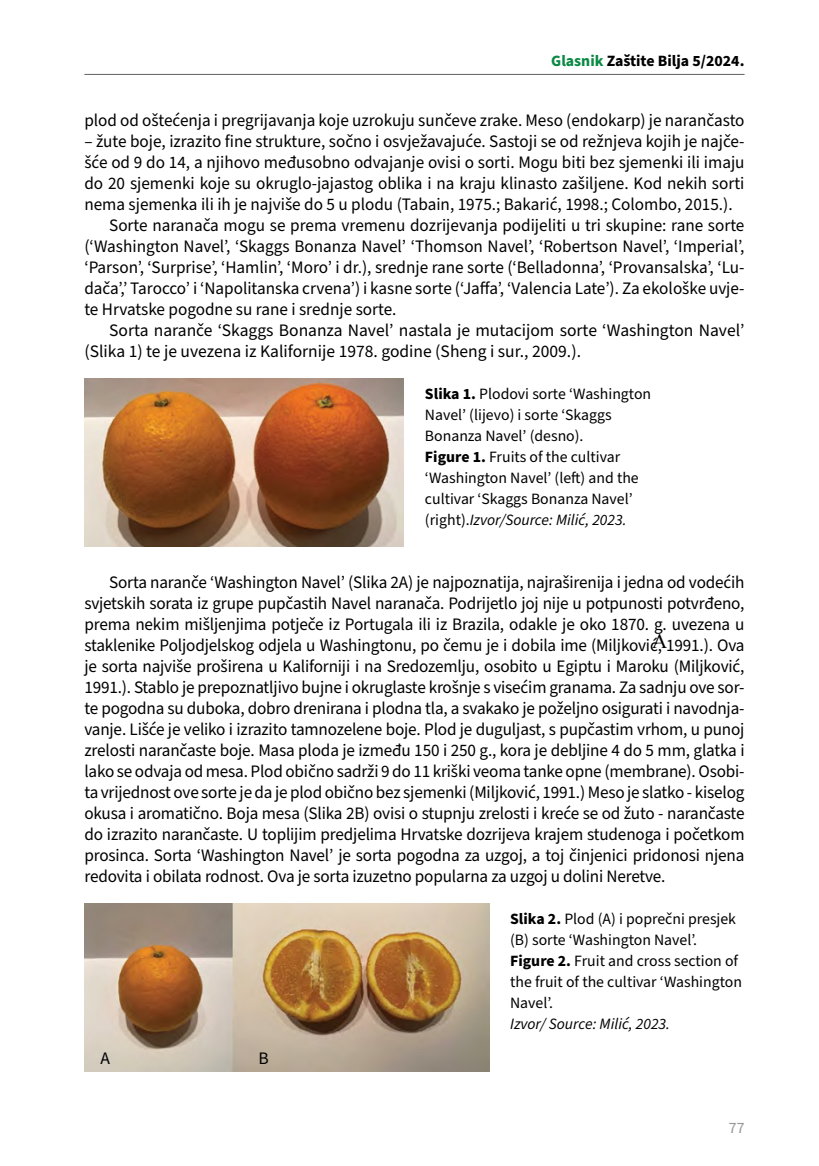
<style>
.page{position:relative;width:819px;height:1166px;background:#fff}
.page>*{position:absolute;margin:0;border:0;box-sizing:border-box;transform-origin:0 0}
.t1{font:21px "Times New Roman";color:#000}
.t2{font:17.5px/21px "Source Sans Pro";color:#000;text-align:justify}
.t3{font:15.75px/21px "Source Sans Pro";color:#000}
.t4{font:700 15.75px "Source Sans Pro";color:#000}
.t5{font:italic 15.75px "Source Sans Pro";color:#000}
.t6{font:15.75px "Source Sans Pro";color:#939598}
.s1{color:#0a8944}
.s2{font-weight:700}
.s3{font-style:italic}
</style>
<div class="page">
<hr style="left:84px;top:74px;width:660px;height:1px;background:#5f6062">
<img style="left:84px;top:378px;width:320px;height:168px">
<img style="left:84px;top:903px;width:405px;height:168px">
<p class="t4" style="left:551px;top:50px;width:195px"><span class="s1">Glasnik</span> Zaštite Bilja 5/2024.</p>
<p class="t2" style="left:84px;top:110px;width:661px">plod od oštećenja i pregrijavanja koje uzrokuju sunčeve zrake. Meso (endokarp) je narančasto</p>
<p class="t2" style="left:84px;top:131px;width:661px">– žute boje, izrazito fine strukture, sočno i osvježavajuće. Sastoji se od režnjeva kojih je najče-</p>
<p class="t2" style="left:84px;top:152px;width:661px">šće od 9 do 14, a njihovo međusobno odvajanje ovisi o sorti. Mogu biti bez sjemenki ili imaju</p>
<p class="t2" style="left:84px;top:173px;width:661px">do 20 sjemenki koje su okruglo-jajastog oblika i na kraju klinasto zašiljene. Kod nekih sorti</p>
<p class="t2" style="left:84px;top:194px;width:649px">nema sjemenka ili ih je najviše do 5 u plodu (Tabain, 1975.; Bakarić, 1998.; Colombo, 2015.).</p>
<p class="t2" style="left:109px;top:215px;width:636px">Sorte naranača mogu se prema vremenu dozrijevanja podijeliti u tri skupine: rane sorte</p>
<p class="t2" style="left:84px;top:236px;width:661px">(‘Washington Navel’, ‘Skaggs Bonanza Navel’ ‘Thomson Navel’, ‘Robertson Navel’, ‘Imperial’,</p>
<p class="t2" style="left:84px;top:257px;width:661px">‘Parson’, ‘Surprise’, ‘Hamlin’, ‘Moro’ i dr.), srednje rane sorte (‘Belladonna’, ‘Provansalska’, ‘Lu-</p>
<p class="t2" style="left:84px;top:278px;width:661px">dača’,’ Tarocco’ i ‘Napolitanska crvena’) i kasne sorte (‘Jaffa’, ‘Valencia Late’). Za ekološke uvje-</p>
<p class="t2" style="left:84px;top:299px;width:313px">te Hrvatske pogodne su rane i srednje sorte.</p>
<p class="t2" style="left:109px;top:320px;width:637px">Sorta naranče ‘Skaggs Bonanza Navel’ nastala je mutacijom sorte ‘Washington Navel’</p>
<p class="t2" style="left:84px;top:341px;width:498px">(Slika 1) te je uvezena iz Kalifornije 1978. godine (Sheng i sur., 2009.).</p>
<p class="t3" style="left:425px;top:384px;width:228px"><span class="s2">Slika 1.</span> Plodovi sorte ‘Washington<br>Navel’ (lijevo) i sorte ‘Skaggs<br>Bonanza Navel’ (desno).<br><span class="s2">Figure 1.</span> Fruits of the cultivar ‘Washington Navel’ (left) and the cultivar ‘Skaggs Bonanza Navel’ (right).<span class="s3">Izvor/Source: Milić, 2023.</span></p>
<p class="t2" style="left:84px;top:572px;width:661px;text-indent:25px">Sorta naranče ‘Washington Navel’ (Slika 2A) je najpoznatija, najraširenija i jedna od vodećih svjetskih sorata iz grupe pupčastih Navel naranača. Podrijetlo joj nije u potpunosti potvrđeno, prema nekim mišljenjima potječe iz Portugala ili iz Brazila, odakle je oko 1870. g. uvezena u staklenike Poljodjelskog odjela u Washingtonu, po čemu je i dobila ime (Miljković, 1991.). Ova je sorta najviše proširena u Kaliforniji i na Sredozemlju, osobito u Egiptu i Maroku (Miljković, 1991.). Stablo je prepoznatljivo bujne i okruglaste krošnje s visećim granama. Za sadnju ove sor&shy;te pogodna su duboka, dobro drenirana i plodna tla, a svakako je poželjno osigurati i navodnja&shy;vanje. Lišće je veliko i izrazito tamnozelene boje. Plod je duguljast, s pupčastim vrhom, u punoj zrelosti narančaste boje. Masa ploda je između 150 i 250 g., kora je debljine 4 do 5 mm, glatka i lako se odvaja od mesa. Plod obično sadrži 9 do 11 kriški veoma tanke opne (membrane). Osobi&shy;ta vrijednost ove sorte je da je plod obično bez sjemenki (Miljković, 1991.) Meso je slatko - kiselog okusa i aromatično. Boja mesa (Slika 2B) ovisi o stupnju zrelosti i kreće se od žuto - narančaste do izrazito narančaste. U toplijim predjelima Hrvatske dozrijeva krajem studenoga i početkom prosinca. Sorta ‘Washington Navel’ je sorta pogodna za uzgoj, a toj činjenici pridonosi njena redovita i obilata rodnost. Ova je sorta izuzetno popularna za uzgoj u dolini Neretve.</p>
<p class="t1" style="left:652px;top:627px;width:17px">A</p>
<p class="t2" style="left:100px;top:1048px;width:11px">A</p>
<p class="t2" style="left:258px;top:1048px;width:12px">B</p>
<p class="t3" style="left:510px;top:909px;width:233px"><span class="s2">Slika 2.</span> Plod (A) i poprečni presjek (B) sorte ‘Washington Navel’.<br><span class="s2">Figure 2.</span> Fruit and cross section of the fruit of the cultivar ‘Washington<br>Navel’.</p>
<p class="t5" style="left:510px;top:1013px;width:161px">Izvor/ Source: Milić, 2023.</p>
<p class="t6" style="left:728px;top:1117px;width:17px">77</p>
</div>
